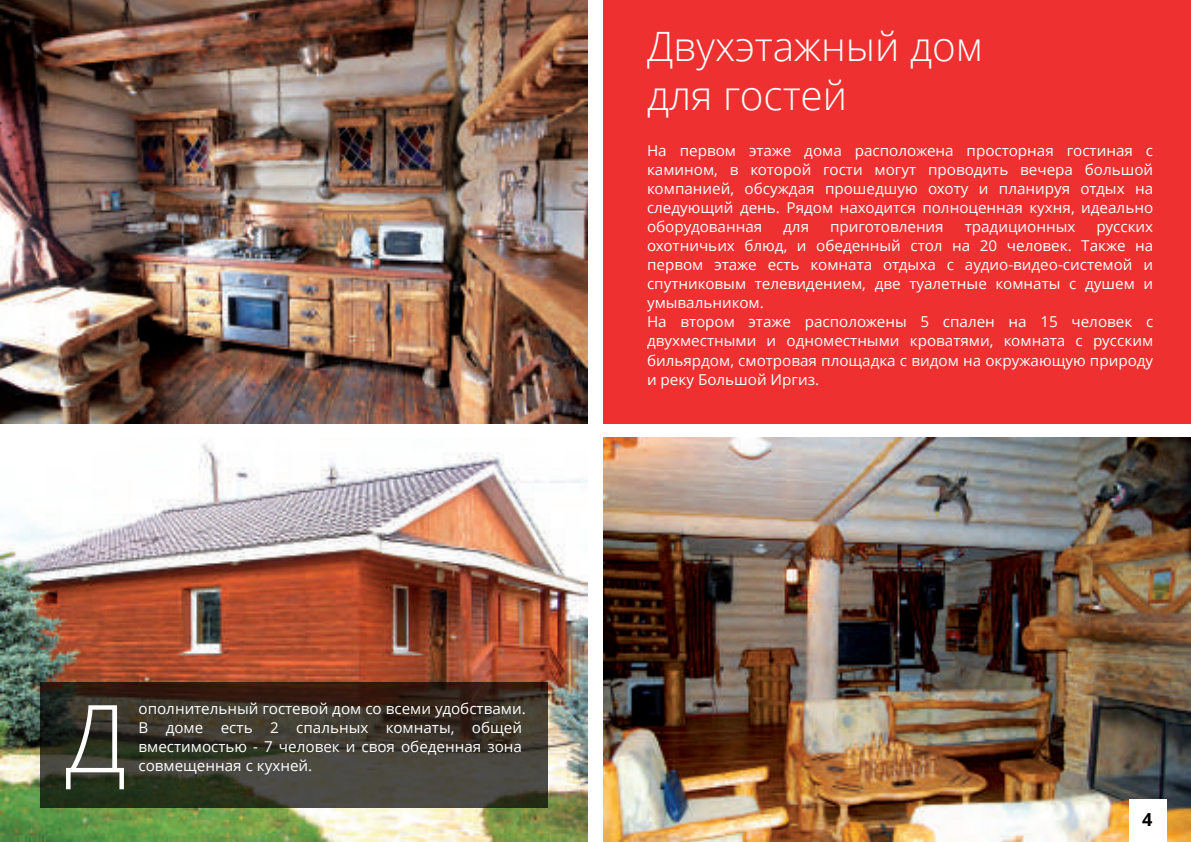
<style>
.page{position:relative;width:1191px;height:842px;background:#fff}
.page>*{position:absolute;margin:0;border:0;box-sizing:border-box;transform-origin:0 0}
.t1{font:300 94px "Open Sans";color:#fff}
.t2{font:300 40.4px/48.6px "Open Sans";color:#fff}
.t3{font:700 18px "Open Sans";color:#000}
.t4{font:15px/19px "Open Sans";color:#fff}
</style>
<div class="page">
<img style="left:0;top:443px;width:588px;height:399px">
<img style="left:603px;top:437px;width:588px;height:405px">
<img style="left:0;top:0;width:587px;height:424px">
<div style="left:603px;top:0;width:588px;height:424px;background:#ee3130"></div>
<div style="left:1128px;top:800px;width:38px;height:42px;background:#fff"></div>
<svg style="left:40px;top:683px;width:507px;height:125px;background:#39352a"></svg>
<h2 class="t2" style="left:647px;top:22px;width:338px">Двухэтажный дом для гостей</h2>
<p class="t4" style="left:647px;top:141px;width:508px;text-align:justify">На первом этаже дома расположена просторная гостиная с камином, в которой гости могут проводить вечера большой компанией, обсуждая прошедшую охоту и планируя отдых на следующий день. Рядом находится полноценная кухня, идеально оборудованная</p>
<p class="t4" style="left:647px;top:217px;width:508px;text-indent:449px">русских охотничьих блюд, и обеденный стол на 20 человек. Также на первом этаже есть комната отдыха с аудио-видео-системой и спутниковым телевидением, две туалетные комнаты с душем и умывальником.<br>На втором этаже расположены 5 спален на 15 человек с двухместными и одноместными кроватями, комната с русским бильярдом, смотровая площадка с видом на окружающую природу и реку Большой Иргиз.</p>
<p class="t4" style="left:783px;top:217px;width:27px">для</p>
<p class="t4" style="left:830px;top:217px;width:115px">приготовления</p>
<p class="t4" style="left:964px;top:217px;width:112px">традиционных</p>
<h1 class="t1" style="left:65px;top:676px;width:63px">Д</h1>
<p class="t4" style="left:138px;top:698px;width:389px">ополнительный гостевой дом со всеми удобствами.<br>В доме есть 2 спальных комнаты, общей вместимостью - 7 человек и своя обеденная зона</p>
<p class="t4" style="left:138px;top:755px;width:175px">совмещенная с кухней.</p>
<p class="t3" style="left:1142px;top:807px;width:12px">4</p>
</div>
